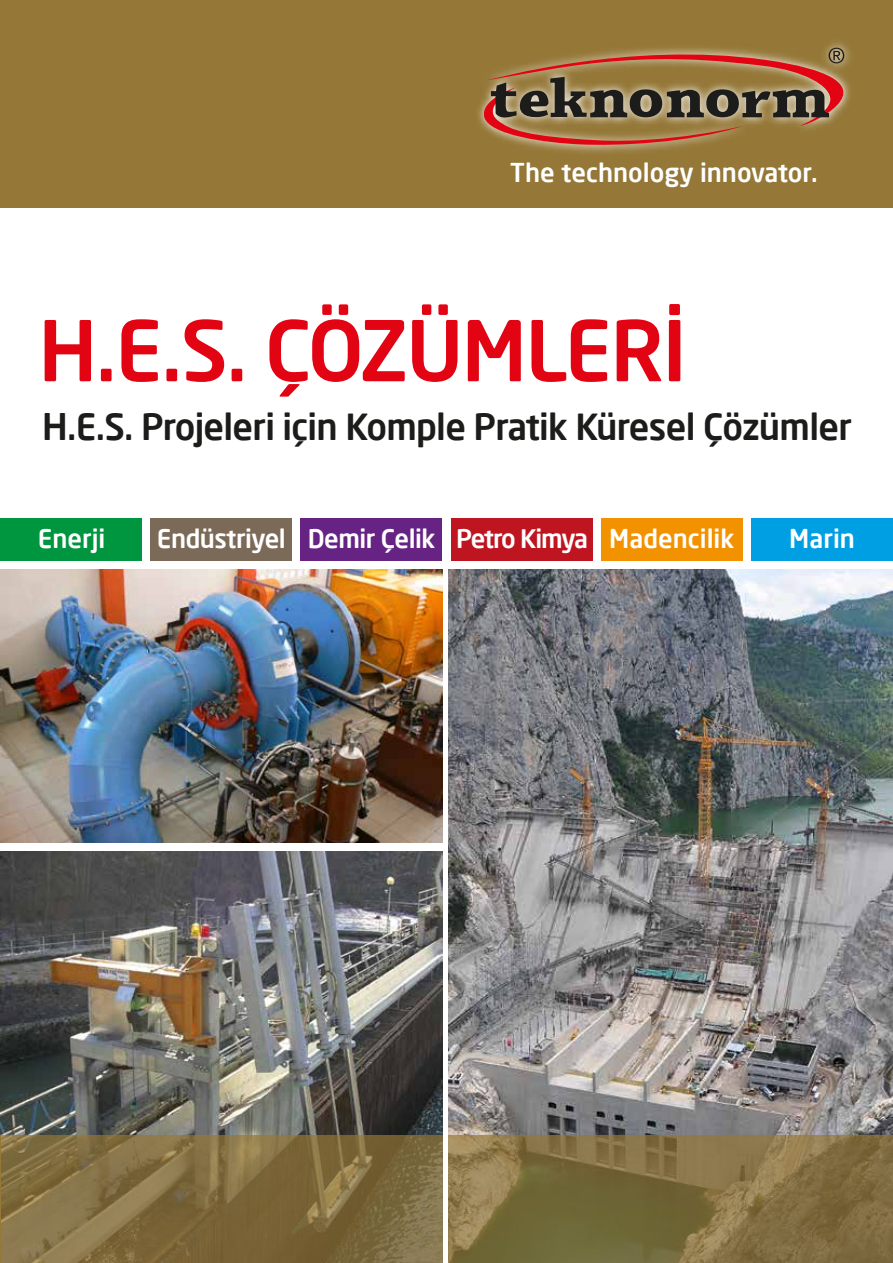
<style>
.page{position:relative;width:893px;height:1263px;background:#fff}
.page>*{position:absolute;margin:0;border:0;box-sizing:border-box;transform-origin:0 0}
.t1{font:500 82.5px "Neo Sans Pro";letter-spacing:-.02em;color:#e30413}
.t2{font:500 36px "Neo Sans Pro";letter-spacing:-.02em;color:#1c1c1b}
.t3{font:500 25.5px "Neo Sans Pro";letter-spacing:-.02em;color:#fff}
.t4{font:500 25.5px "Neo Sans Pro";color:#fff}
</style>
<div class="page">
<img style="left:0;top:851px;width:442px;height:284px">
<img style="left:448px;top:569px;width:445px;height:566px">
<div style="left:0;top:0;width:893px;height:207px;background:#957838"></div>
<svg style="left:448px;top:1135px;width:445px;height:128px;background:#806f42"></svg>
<svg style="left:0;top:1135px;width:442px;height:128px;background:#816d40"></svg>
<img style="left:0;top:569px;width:442px;height:273px">
<img style="left:477px;top:110px;width:205px;height:43px">
<svg style="left:479px;top:43px;width:371px;height:103px"></svg>
<div style="left:0;top:518px;width:142px;height:42px;background:#009640"></div>
<div style="left:150px;top:518px;width:142px;height:42px;background:#7b6a58"></div>
<div style="left:300px;top:518px;width:142px;height:42px;background:#662383"></div>
<div style="left:451px;top:518px;width:141px;height:42px;background:#be1521"></div>
<div style="left:601px;top:518px;width:142px;height:42px;background:#f39200"></div>
<div style="left:751px;top:518px;width:142px;height:42px;background:#009fe3"></div>
<p class="t4" style="left:510px;top:156px;width:309px">The technology innovator.</p>
<h1 class="t1" style="left:38px;top:299px;width:650px">H.E.S. ÇÖZÜMLERİ</h1>
<p class="t2" style="left:42px;top:404px;width:811px">H.E.S. Projeleri için Komple Pratik Küresel Çözümler</p>
<p class="t4" style="left:38px;top:522px;width:69px">Enerji</p>
<p class="t3" style="left:157px;top:522px;width:130px">Endüstriyel</p>
<p class="t3" style="left:308px;top:522px;width:428px">Demir Çelik Petro Kimya Madencilik</p>
<p class="t4" style="left:789px;top:522px;width:67px">Marin</p>
</div>
